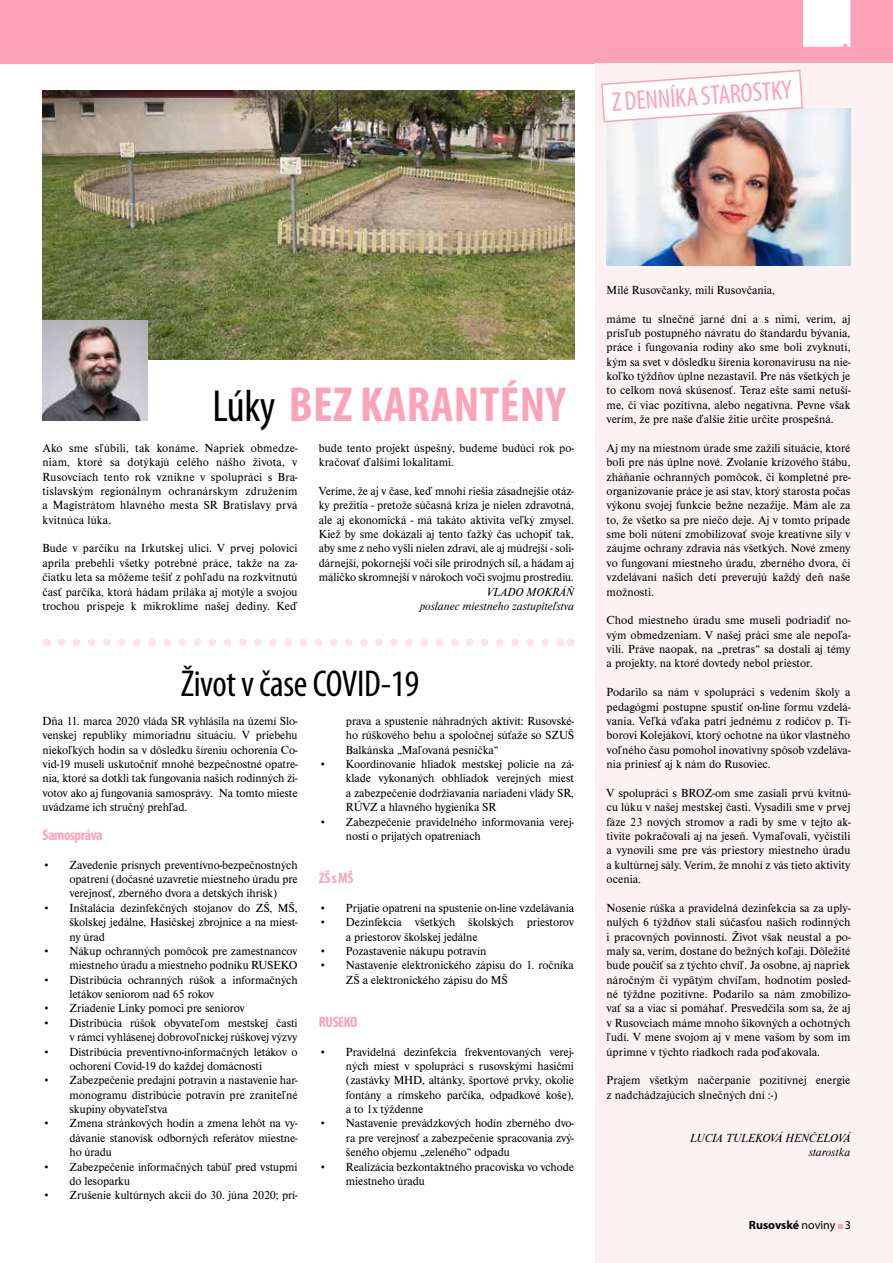
<style>
.page{position:relative;width:893px;height:1263px;background:#fff}
.page>*{position:absolute;margin:0;border:0;box-sizing:border-box;transform-origin:0 0}
.t1{font:700 condensed 49.5px "Myriad Pro";letter-spacing:.01em;color:#fca3b7}
.t2{font:condensed 37.5px "Myriad Pro";letter-spacing:-.01em;color:#000}
.t3{font:condensed 27px "Myriad Pro";color:#fca3b7}
.t4{font:700 condensed 15.15px "Myriad Pro";letter-spacing:-.03em;color:#fca3b7}
.t5{font:12.15px/14.4px "Nimbus Roman DOT";letter-spacing:-.01em;color:#000;text-align:justify}
.t6{font:italic 12.15px/14.4px "Nimbus Roman DOT";color:#000;text-align:right}
.t7{font:700 12px "Myriad Pro";color:#000}
.s1{font-weight:400;font-size:45px;color:#000}
.s2{font-weight:400}
</style>
<div class="page">
<div style="left:0;top:0;width:893px;height:64px;background:#fca3b7"></div>
<div style="left:803px;top:0;width:47px;height:47px;background:#fff"></div>
<div style="left:595px;top:64px;width:298px;height:1199px;background:#fef1f4"></div>
<svg style="left:61px;top:639px;width:502px;height:7px"></svg>
<img style="left:607px;top:108px;width:243px;height:157px">
<svg style="left:601px;top:69px;width:203px;height:54px"></svg>
<img style="left:43px;top:90px;width:531px;height:270px">
<img style="left:43px;top:320px;width:105px;height:101px">
<svg style="left:838px;top:1224px;width:4px;height:4px"></svg>
<h3 class="t3" style="left:611px;top:88px;width:182px;rotate:-4deg">Z DENNÍKA STAROSTKY</h3>
<h1 class="t1" style="left:213px;top:377px;width:355px"><span class="s1">Lúky</span> BEZ KARANTÉNY</h1>
<p class="t5" style="left:43px;top:441px;width:257px">Ako sme sľúbili, tak konáme. Napriek obmedze&shy;niam, ktoré sa dotýkajú celého nášho života, v Rusovciach tento rok vznikne v spolupráci s Bra&shy;tislavským regionálnym ochranárskym združením a Magistrátom hlavného mesta SR Bratislavy prvá kvitnúca lúka.</p>
<p class="t5" style="left:43px;top:541px;width:257px">Bude v parčíku na Irkutskej ulici. V prvej polovici apríla prebehli všetky potrebné práce, takže na za&shy;čiatku leta sa môžeme tešiť z pohľadu na rozkvitnutú časť parčíka, ktorá hádam priláka aj motýle a svojou trochou prispeje k mikroklíme našej dediny. Keď</p>
<p class="t5" style="left:319px;top:441px;width:257px">bude tento projekt úspešný, budeme budúci rok po&shy;kračovať ďalšími lokalitami.</p>
<p class="t5" style="left:319px;top:484px;width:257px">Veríme, že aj v čase, keď mnohí riešia zásadnejšie otáz&shy;ky prežitia - pretože súčasná kríza je nielen zdravotná, ale aj ekonomická - má takáto aktivita veľký zmysel.<br>Kiež by sme dokázali aj tento ťažký čas uchopiť tak, aby sme z neho vyšli nielen zdraví, ale aj múdrejší - soli&shy;dárnejší, pokornejší voči sile prírodných síl, a hádam aj máličko skromnejší v nárokoch voči svojmu prostrediu.</p>
<p class="t6" style="left:420px;top:585px;width:156px">VLADO MOKRÁŇ<br>poslanec miestneho zastupiteľstva</p>
<h2 class="t2" style="left:181px;top:663px;width:240px">Život v čase COVID-19</h2>
<p class="t5" style="left:43px;top:714px;width:257px">Dňa 11. marca 2020 vláda SR vyhlásila na území Slo&shy;venskej republiky mimoriadnu situáciu. V priebehu niekoľkých hodín sa v dôsledku šíreniu ochorenia Co&shy;vid-19 museli uskutočniť mnohé bezpečnostné opatre&shy;nia, ktoré sa dotkli tak fungovania našich rodinných ži&shy;votov ako aj fungovania samosprávy. Na tomto mieste uvádzame ich stručný prehľad.</p>
<p class="t4" style="left:43px;top:826px;width:61px">Samospráva</p>
<p class="t5" style="left:70px;top:858px;width:230px;text-indent:-27px">• Zavedenie prísnych preventívno-bezpečnostných opatrení (dočasné uzavretie miestneho úradu pre verejnosť, zberného dvora a detských ihrísk)</p>
<p class="t5" style="left:70px;top:901px;width:230px;text-indent:-27px">• Inštalácia dezinfekčných stojanov do ZŠ, MŠ, školskej jedálne, Hasičskej zbrojnice a na miest&shy;ny úrad</p>
<p class="t5" style="left:43px;top:944px;width:257px;text-align:right">• Nákup ochranných pomôcok pre zamestnancov miestneho úradu a miestneho podniku RUSEKO</p>
<p class="t5" style="left:70px;top:973px;width:230px;text-indent:-27px">• Distribúcia ochranných rúšok a informačných letákov seniorom nad 65 rokov</p>
<p class="t5" style="left:43px;top:1001px;width:204px">• Zriadenie Linky pomoci pre seniorov</p>
<p class="t5" style="left:43px;top:1016px;width:257px;text-align:right">• Distribúcia rúšok obyvateľom mestskej časti v rámci vyhlásenej dobrovoľníckej rúškovej výzvy</p>
<p class="t5" style="left:70px;top:1044px;width:230px;text-indent:-27px">• Distribúcia preventívno-informačných letákov o ochorení Covid-19 do každej domácnosti</p>
<p class="t5" style="left:70px;top:1073px;width:230px;text-indent:-27px">• Zabezpečenie predajní potravín a nastavenie har&shy;monogramu distribúcie potravín pre zraniteľné skupiny obyvateľstva</p>
<p class="t5" style="left:70px;top:1116px;width:230px;text-indent:-27px">• Zmena stránkových hodín a zmena lehôt na vy&shy;dávanie stanovísk odborných referátov miestne&shy;ho úradu</p>
<p class="t5" style="left:70px;top:1159px;width:230px;text-indent:-27px">• Zabezpečenie informačných tabúľ pred vstupmi do lesoparku</p>
<p class="t5" style="left:43px;top:1188px;width:257px">• Zrušenie kultúrnych akcií do 30. júna 2020; prí-</p>
<p class="t5" style="left:346px;top:714px;width:230px">prava a spustenie náhradných aktivít: Rusovské&shy;ho rúškového behu a spoločnej súťaže so SZUŠ Balkánska „Maľovaná pesnička“</p>
<p class="t5" style="left:346px;top:757px;width:230px;text-indent:-27px">• Koordinovanie hliadok mestskej polície na zá&shy;klade vykonaných obhliadok verejných miest a zabezpečenie dodržiavania nariadení vlády SR, RÚVZ a hlavného hygienika SR</p>
<p class="t5" style="left:346px;top:815px;width:230px;text-indent:-27px">• Zabezpečenie pravidelného informovania verej&shy;nosti o prijatých opatreniach</p>
<p class="t4" style="left:319px;top:870px;width:36px">ZŠ s MŠ</p>
<p class="t5" style="left:319px;top:901px;width:257px">• Prijatie opatrení na spustenie on-line vzdelávania</p>
<p class="t5" style="left:346px;top:915px;width:230px;text-indent:-27px">• Dezinfekcia všetkých školských priestorov a priestorov školskej jedálne</p>
<p class="t5" style="left:319px;top:944px;width:169px">• Pozastavenie nákupu potravín</p>
<p class="t5" style="left:346px;top:958px;width:230px;text-indent:-27px">• Nastavenie elektronického zápisu do 1. ročníka<br>ZŠ a elektronického zápisu do MŠ</p>
<p class="t4" style="left:319px;top:1013px;width:40px">RUSEKO</p>
<p class="t5" style="left:346px;top:1044px;width:230px;text-indent:-27px">• Pravidelná dezinfekcia frekventovaných verej&shy;ných miest v spolupráci s rusovskými hasičmi (zastávky MHD, altánky, športové prvky, okolie fontány a rímskeho parčíka, odpadkové koše), a to 1x týždenne</p>
<p class="t5" style="left:346px;top:1116px;width:230px;text-indent:-27px">• Nastavenie prevádzkových hodín zberného dvo&shy;ra pre verejnosť a zabezpečenie spracovania zvý&shy;šeného objemu „zeleného“ odpadu</p>
<p class="t5" style="left:346px;top:1159px;width:230px;text-indent:-27px">• Realizácia bezkontaktného pracoviska vo vchode miestneho úradu</p>
<p class="t5" style="left:607px;top:283px;width:170px">Milé Rusovčanky, milí Rusovčania,</p>
<p class="t5" style="left:607px;top:312px;width:245px">máme tu slnečné jarné dni a s nimi, verím, aj prísľub postupného návratu do štandardu bývania, práce i fungovania rodiny ako sme boli zvyknutí, kým sa svet v dôsledku šírenia koronavírusu na nie&shy;koľko týždňov úplne nezastavil. Pre nás všetkých je to celkom nová skúsenosť. Teraz ešte sami netuší&shy;me, či viac pozitívna, alebo negatívna. Pevne však verím, že pre naše ďalšie žitie určite prospešná.</p>
<p class="t5" style="left:607px;top:441px;width:245px">Aj my na miestnom úrade sme zažili situácie, ktoré boli pre nás úplne nové. Zvolanie krízového štábu, zháňanie ochranných pomôcok, či kompletné pre&shy;organizovanie práce je asi stav, ktorý starosta počas výkonu svojej funkcie bežne nezažije. Mám ale za to, že všetko sa pre niečo deje. Aj v tomto prípade sme boli nútení zmobilizovať svoje kreatívne sily v záujme ochrany zdravia nás všetkých. Nové zmeny vo fungovaní miestneho úradu, zberného dvora, či vzdelávaní našich detí preverujú každý deň naše možnosti.</p>
<p class="t5" style="left:607px;top:613px;width:245px">Chod miestneho úradu sme museli podriadiť no&shy;vým obmedzeniam. V našej práci sme ale nepoľa&shy;vili. Práve naopak, na „pretras“ sa dostali aj témy a projekty, na ktoré dovtedy nebol priestor.</p>
<p class="t5" style="left:607px;top:685px;width:245px">Podarilo sa nám v spolupráci s vedením školy a pedagógmi postupne spustiť on-line formu vzdelá&shy;vania. Veľká vďaka patrí jednému z rodičov p. Ti&shy;borovi Kolejákovi, ktorý ochotne na úkor vlastného voľného času pomohol inovatívny spôsob vzdeláva&shy;nia priniesť aj k nám do Rusoviec.</p>
<p class="t5" style="left:607px;top:786px;width:245px">V spolupráci s BROZ-om sme zasiali prvú kvitnú&shy;cu lúku v našej mestskej časti. Vysadili sme v prvej fáze 23 nových stromov a radi by sme v tejto ak&shy;tivite pokračovali aj na jeseň. Vymaľovali, vyčistili a vynovili sme pre vás priestory miestneho úradu a kultúrnej sály. Verím, že mnohí z vás tieto aktivity ocenia.</p>
<p class="t5" style="left:607px;top:901px;width:245px">Nosenie rúška a pravidelná dezinfekcia sa za uply&shy;nulých 6 týždňov stali súčasťou našich rodinných i pracovných povinností. Život však neustal a po&shy;maly sa, verím, dostane do bežných koľají. Dôležité bude poučiť sa z týchto chvíľ. Ja osobne, aj napriek náročným či vypätým chvíľam, hodnotím posled&shy;né týždne pozitívne. Podarilo sa nám zmobilizo&shy;vať sa a viac si pomáhať. Presvedčila som sa, že aj v Rusovciach máme mnoho šikovných a ochotných ľudí. V mene svojom aj v mene vašom by som im úprimne v týchto riadkoch rada poďakovala.</p>
<p class="t5" style="left:607px;top:1073px;width:245px">Prajem všetkým načerpanie pozitívnej energie z nadchádzajúcich slnečných dní :-)</p>
<p class="t6" style="left:690px;top:1131px;width:162px">LUCIA TULEKOVÁ HENČELOVÁ starostka</p>
<p class="t7" style="left:749px;top:1219px;width:103px">Rusovské <span class="s2">noviny 3</span></p>
</div>
